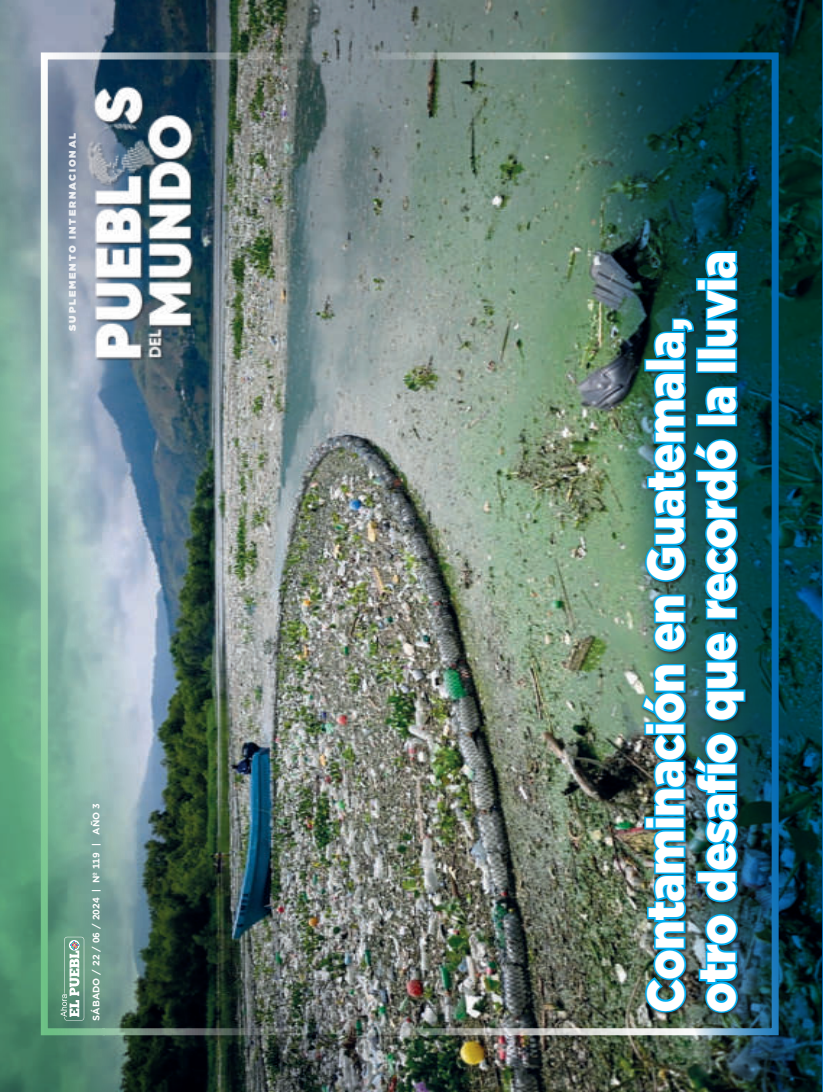
<style>
.page{position:relative;width:823px;height:1092px;background:#fff}
.page>*{position:absolute;margin:0;border:0;box-sizing:border-box;transform-origin:0 0}
.t1{font:900 51.6px/51.6px "Gotham";letter-spacing:-.025em;color:#fff;scale:.91 1}
.t2{font:900 9.5px "Gotham";letter-spacing:.2em;color:#fff}
.t3{font:700 9px "Gotham Office";color:#fff}
</style>
<div class="page">
<img style="left:198px;top:0;width:359px;height:1091px">
<img style="left:198px;top:51px;width:359px;height:985px">
<img style="left:557px;top:0;width:265px;height:1091px">
<img style="left:0;top:0;width:198px;height:1091px">
<img style="left:75px;top:73px;width:127px;height:298px">
<div style="left:640px;top:250px;width:109px;height:767px;background:#231f20;opacity:.8"></div>
<svg style="left:61px;top:936px;width:23px;height:84px;background:#8ab19e"></svg>
<p class="t2" style="left:68px;top:331px;width:199px;rotate:-90deg">SUPLEMENTO INTERNACIONAL</p>
<p class="t3" style="left:91px;top:1020px;width:219px;rotate:-90deg">SÁBADO / 22 / 06 / 2024 | Nº 119 | AÑO 3</p>
<p class="t1" style="left:642px;top:1012px;width:838px;rotate:-90deg">Contaminación en Guatemala, otro desafío que recordó la lluvia</p>
</div>
